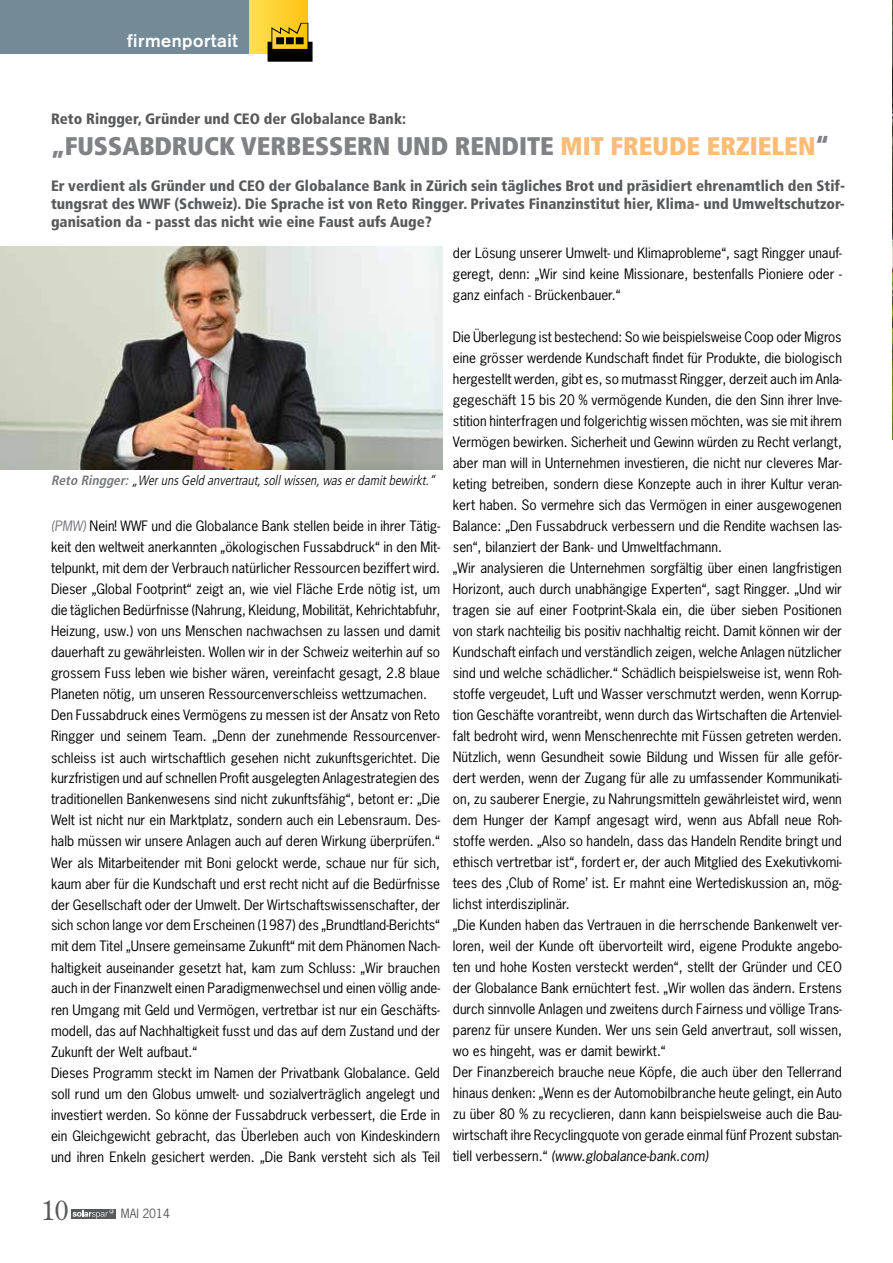
<style>
.page{position:relative;width:893px;height:1263px;background:#fff}
.page>*{position:absolute;margin:0;border:0;box-sizing:border-box;transform-origin:0 0}
.t1{font:27px "Century Old Style LT";color:#58595b}
.t2{font:900 condensed 25.5px "Frutiger";color:#808285}
.t3{font:700 18px "Akzidenz Grotesk";letter-spacing:.03em;color:#fff}
.t4{font:900 condensed 15px/18px "Frutiger";color:#58595b;text-align:justify}
.t5{font:13.5px/21px "News Gothic Std";color:#000}
.t6{font:italic 300 condensed 13.5px "Frutiger";color:#000}
.t7{font:12px "News Gothic Std";color:#58595b}
.s1{color:#fcbb76}
.s2{font-style:italic}
.s3{font-weight:700;color:#77787b}
.s4{font-style:italic;color:#77787b}
</style>
<div class="page">
<div style="left:71px;top:1209px;width:45px;height:9px;background:#58595b"></div>
<svg style="left:72px;top:1209px;width:42px;height:10px"></svg>
<div style="left:0;top:0;width:250px;height:54px;background:#748a96"></div>
<div style="left:250px;top:0;width:58px;height:53px;background:linear-gradient(to right,#ffe151,#fec211)"></div>
<svg style="left:268px;top:23px;width:45px;height:39px;background:#7e6820"></svg>
<img style="left:0;top:247px;width:442px;height:222px">
<img style="left:892px;top:0;width:1px;height:439px">
<h3 class="t3" style="left:127px;top:30px;width:112px">firmenportait</h3>
<p class="t4" style="left:51px;top:110px;width:356px">Reto Ringger, Gründer und CEO der Globalance Bank:</p>
<h2 class="t2" style="left:51px;top:131px;width:780px">„FUSSABDRUCK VERBESSERN UND RENDITE <span class="s1">MIT FREUDE ERZIELEN</span>“</h2>
<p class="t4" style="left:51px;top:177px;width:795px">Er verdient als Gründer und CEO der Globalance Bank in Zürich sein tägliches Brot und präsidiert ehrenamtlich den Stif&shy;tungsrat des WWF (Schweiz). Die Sprache ist von Reto Ringger. Privates Finanzinstitut hier, Klima- und Umweltschutzor&shy;ganisation da - passt das nicht wie eine Faust aufs Auge?</p>
<p class="t5" style="left:453px;top:242px;width:391px;text-align:justify">der Lösung unserer Umwelt- und Klimaprobleme“, sagt Ringger unauf&shy;geregt, denn: „Wir sind keine Missionare, bestenfalls Pioniere oder - ganz einfach - Brückenbauer.“</p>
<p class="t5" style="left:453px;top:326px;width:391px">Die Überlegung ist bestechend: So wie beispielsweise Coop oder Migros eine grösser werdende Kundschaft findet für Produkte, die biologisch hergestellt werden, gibt es, so mutmasst Ringger, derzeit auch im Anla&shy;gegeschäft 15 bis 20 % vermögende Kunden, die den Sinn ihrer Inve&shy;stition hinterfragen und folgerichtig wissen möchten, was sie mit ihrem Vermögen bewirken. Sicherheit und Gewinn würden zu Recht verlangt, aber man will in Unternehmen investieren, die nicht nur cleveres Mar&shy;keting betreiben, sondern diese Konzepte auch in ihrer Kultur veran&shy;kert haben. So vermehre sich das Vermögen in einer ausgewogenen Balance: „Den Fussabdruck verbessern und die Rendite wachsen las&shy;sen“, bilanziert der Bank- und Umweltfachmann.<br>„Wir analysieren die Unternehmen sorgfältig über einen langfristigen Horizont, auch durch unabhängige Experten“, sagt Ringger. „Und wir tragen sie auf einer Footprint-Skala ein, die über sieben Positionen von stark nachteilig bis positiv nachhaltig reicht. Damit können wir der Kundschaft einfach und verständlich zeigen, welche Anlagen nützlicher sind und welche schädlicher.“ Schädlich beispielsweise ist, wenn Roh&shy;stoffe vergeudet, Luft und Wasser verschmutzt werden, wenn Korrup&shy;tion Geschäfte vorantreibt, wenn durch das Wirtschaften die Artenviel&shy;falt bedroht wird, wenn Menschenrechte mit Füssen getreten werden.<br>Nützlich, wenn Gesundheit sowie Bildung und Wissen für alle geför&shy;dert werden, wenn der Zugang für alle zu umfassender Kommunikati&shy;on, zu sauberer Energie, zu Nahrungsmitteln gewährleistet wird, wenn dem Hunger der Kampf angesagt wird, wenn aus Abfall neue Roh&shy;stoffe werden. „Also so handeln, dass das Handeln Rendite bringt und ethisch vertretbar ist“, fordert er, der auch Mitglied des Exekutivkomi&shy;tees des ‚Club of Rome’ ist. Er mahnt eine Wertediskussion an, mög&shy;lichst interdisziplinär.<br>„Die Kunden haben das Vertrauen in die herrschende Bankenwelt ver&shy;loren, weil der Kunde oft übervorteilt wird, eigene Produkte angebo&shy;ten und hohe Kosten versteckt werden“, stellt der Gründer und CEO der Globalance Bank ernüchtert fest. „Wir wollen das ändern. Erstens durch sinnvolle Anlagen und zweitens durch Fairness und völlige Trans&shy;parenz für unsere Kunden. Wer uns sein Geld anvertraut, soll wissen, wo es hingeht, was er damit bewirkt.“<br>Der Finanzbereich brauche neue Köpfe, die auch über den Tellerrand hinaus denken: „Wenn es der Automobilbranche heute gelingt, ein Auto zu über 80 % zu recyclieren, dann kann beispielsweise auch die Bau&shy;wirtschaft ihre Recyclingquote von gerade einmal fünf Prozent substan&shy;tiell verbessern.“ <span class="s2">(www.globalance-bank.com)</span></p>
<p class="t6" style="left:51px;top:473px;width:389px"><span class="s3">Reto Ringger:</span>„WerunsGeld anvertraut,sollwissen,waserdamitbewirkt.“</p>
<p class="t5" style="left:51px;top:516px;width:391px"><span class="s4">(PMW)</span> Nein! WWF und die Globalance Bank stellen beide in ihrer Tätig&shy;keit den weltweit anerkannten „ökologischen Fussabdruck“ in den Mit&shy;telpunkt, mit dem der Verbrauch natürlicher Ressourcen beziffert wird.<br>Dieser „Global Footprint“ zeigt an, wie viel Fläche Erde nötig ist, um die täglichen Bedürfnisse (Nahrung, Kleidung, Mobilität, Kehrichtabfuhr, Heizung, usw.) von uns Menschen nachwachsen zu lassen und damit dauerhaft zu gewährleisten. Wollen wir in der Schweiz weiterhin auf so grossem Fuss leben wie bisher wären, vereinfacht gesagt, 2.8 blaue Planeten nötig, um unseren Ressourcenverschleiss wettzumachen.<br>Den Fussabdruck eines Vermögens zu messen ist der Ansatz von Reto Ringger und seinem Team. „Denn der zunehmende Ressourcenver&shy;schleiss ist auch wirtschaftlich gesehen nicht zukunftsgerichtet. Die kurzfristigen und auf schnellen Profit ausgelegten Anlagestrategien des traditionellen Bankenwesens sind nicht zukunftsfähig“, betont er: „Die Welt ist nicht nur ein Marktplatz, sondern auch ein Lebensraum. Des&shy;halb müssen wir unsere Anlagen auch auf deren Wirkung überprüfen.“ Wer als Mitarbeitender mit Boni gelockt werde, schaue nur für sich, kaum aber für die Kundschaft und erst recht nicht auf die Bedürfnisse der Gesellschaft oder der Umwelt. Der Wirtschaftswissenschafter, der sich schon lange vor dem Erscheinen (1987) des „Brundtland-Berichts“ mit dem Titel „Unsere gemeinsame Zukunft“ mit dem Phänomen Nach&shy;haltigkeit auseinander gesetzt hat, kam zum Schluss: „Wir brauchen auch in der Finanzwelt einen Paradigmenwechsel und einen völlig ande&shy;ren Umgang mit Geld und Vermögen, vertretbar ist nur ein Geschäfts&shy;modell, das auf Nachhaltigkeit fusst und das auf dem Zustand und der Zukunft der Welt aufbaut.“<br>Dieses Programm steckt im Namen der Privatbank Globalance. Geld soll rund um den Globus umwelt- und sozialverträglich angelegt und investiert werden. So könne der Fussabdruck verbessert, die Erde in ein Gleichgewicht gebracht, das Überleben auch von Kindeskindern und ihren Enkeln gesichert werden. „Die Bank versteht sich als Teil</p>
<h1 class="t1" style="left:41px;top:1193px;width:29px">10</h1>
<p class="t7" style="left:121px;top:1206px;width:51px">MAI 2014</p>
</div>
